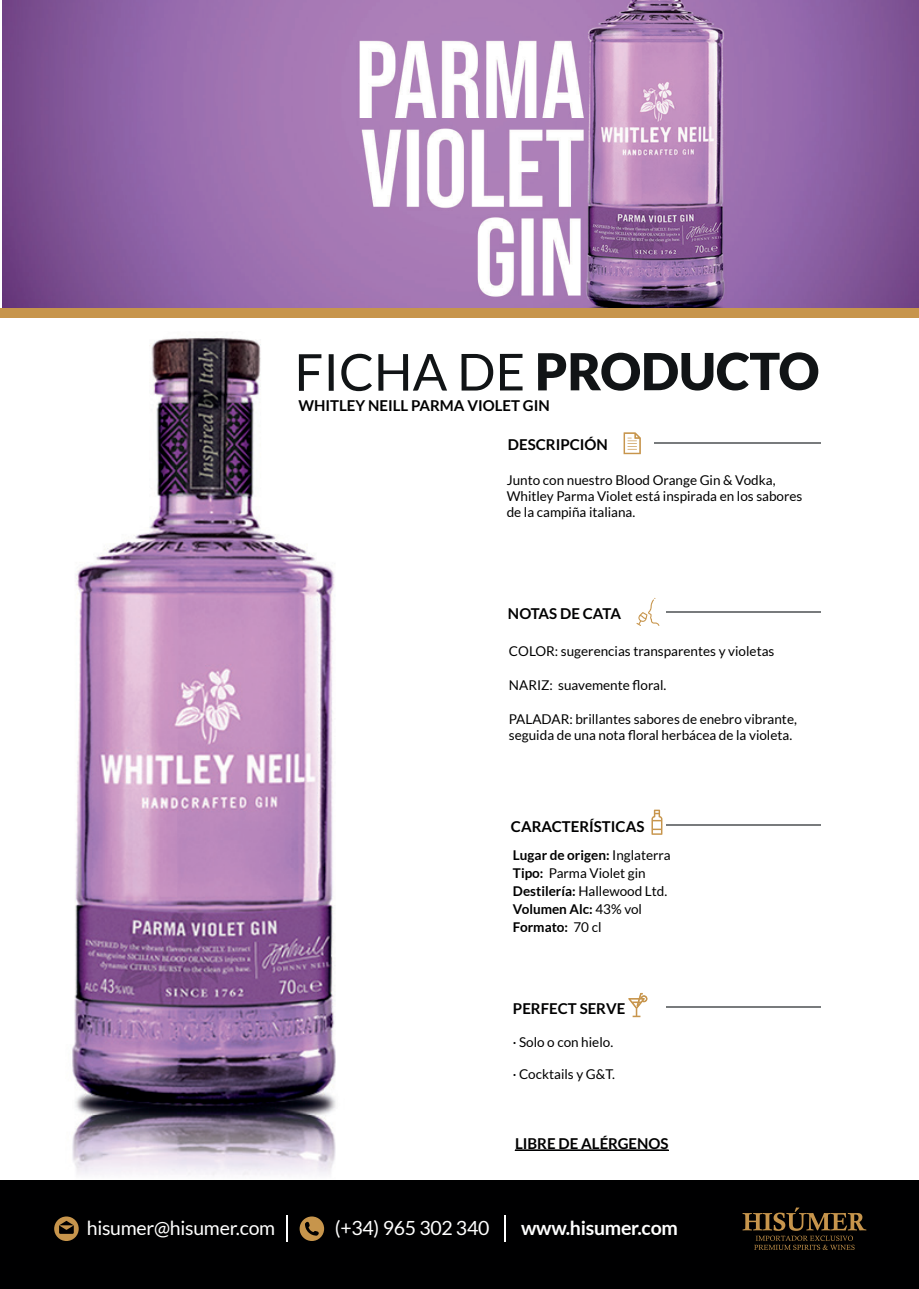
<style>
.page{position:relative;width:919px;height:1289px;background:#fff}
.page>*{position:absolute;margin:0;border:0;box-sizing:border-box;transform-origin:0 0}
.t1{font:900 51px "Lato";color:#111416}
.t2{font:19.5px "Lato";letter-spacing:-.015em;color:#fff}
.t3{font:700 19.5px "Lato";letter-spacing:-.015em;color:#fff}
.t4{font:700 15px "Lato";color:#000001}
.t5{font:700 15px "Lato";letter-spacing:-.02em;color:#000001}
.t6{font:13.5px/16.2px "Lato";color:#000001}
.t7{font:700 13.5px/18px "Lato";color:#000001}
.s1{font-weight:400}
</style>
<div class="page">
<img style="left:72px;top:338px;width:264px;height:777px">
<img style="left:72px;top:1115px;width:264px;height:61px">
<img style="left:3px;top:0;width:915px;height:309px">
<div style="left:0;top:1180px;width:918px;height:108px;background:#000001"></div>
<hr style="left:666px;top:611px;width:155px;height:2px;background:#787b7d">
<hr style="left:666px;top:824px;width:155px;height:2px;background:#787b7d">
<hr style="left:666px;top:1006px;width:155px;height:1px;background:#787b7d">
<hr style="left:654px;top:442px;width:167px;height:1px;background:#787b7d">
<svg style="left:623px;top:432px;width:17px;height:22px"></svg>
<svg style="left:651px;top:809px;width:11px;height:25px"></svg>
<svg style="left:54px;top:1216px;width:25px;height:24px"></svg>
<svg style="left:742px;top:1207px;width:124px;height:42px"></svg>
<svg style="left:299px;top:1216px;width:25px;height:24px"></svg>
<hr style="left:286px;top:1215px;width:2px;height:26px;background:#fff">
<hr style="left:503px;top:1215px;width:2px;height:26px;background:#fff">
<div style="left:0;top:309px;width:918px;height:9px;background:#c7954c"></div>
<svg style="left:628px;top:992px;width:19px;height:25px"></svg>
<svg style="left:636px;top:598px;width:23px;height:28px"></svg>
<svg style="left:515px;top:1149px;width:153px;height:1px"></svg>
<h1 class="t1" style="left:294px;top:341px;width:526px"><span class="s1">FICHA DE</span> PRODUCTO</h1>
<p class="t4" style="left:298px;top:396px;width:253px">WHITLEY NEILL PARMA VIOLET GIN</p>
<p class="t4" style="left:508px;top:435px;width:101px">DESCRIPCIÓN</p>
<p class="t6" style="left:506px;top:472px;width:297px">Junto con nuestro Blood Orange Gin &amp; Vodka,<br>Whitley Parma Violet está inspirada en los sabores de la campiña italiana.</p>
<p class="t5" style="left:508px;top:605px;width:114px">NOTAS DE CATA</p>
<p class="t6" style="left:509px;top:642px;width:267px">COLOR: sugerencias transparentes y violetas</p>
<p class="t6" style="left:509px;top:677px;width:159px">NARIZ: suavemente floral.</p>
<p class="t6" style="left:509px;top:711px;width:289px">PALADAR: brillantes sabores de enebro vibrante, seguida de una nota floral herbácea de la violeta.</p>
<p class="t4" style="left:511px;top:818px;width:135px">CARACTERÍSTICAS</p>
<p class="t7" style="left:513px;top:846px;width:159px">Lugar de origen: <span class="s1">Inglaterra<br></span>Tipo: <span class="s1">Parma Violet gin<br></span>Destilería: <span class="s1">Hallewood Ltd.<br></span>Volumen Alc: <span class="s1">43% vol<br></span>Formato: <span class="s1">70 cl</span></p>
<p class="t4" style="left:513px;top:1000px;width:114px">PERFECT SERVE</p>
<p class="t6" style="left:512px;top:1033px;width:102px">· Solo o con hielo.</p>
<p class="t6" style="left:512px;top:1066px;width:104px">· Cocktails y G&amp;T.</p>
<p class="t4" style="left:515px;top:1135px;width:155px">LIBRE DE ALÉRGENOS</p>
<h2 class="t2" style="left:87px;top:1217px;width:190px">hisumer@hisumer.com</h2>
<h2 class="t2" style="left:335px;top:1217px;width:156px">(+34) 965 302 340</h2>
<h2 class="t3" style="left:521px;top:1216px;width:158px">www.hisumer.com</h2>
</div>
